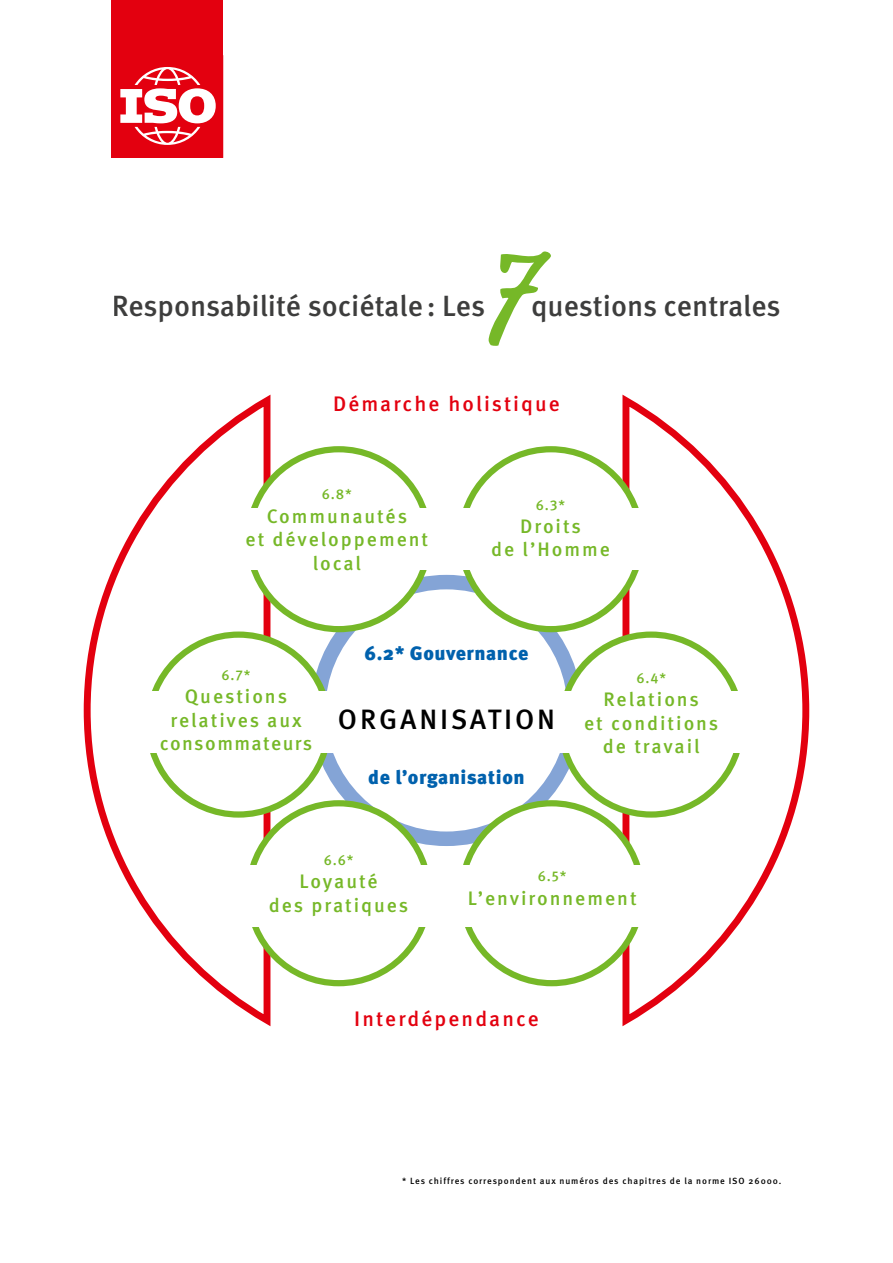
<style>
.page{position:relative;width:893px;height:1263px;background:#fff}
.page>*{position:absolute;margin:0;border:0;box-sizing:border-box;transform-origin:0 0}
.t1{font:183.98px "Pekarosa";color:#76b828}
.t2{font:500 29.25px "Meta Pro";letter-spacing:-.005em;color:#282827}
.t3{font:500 27.97px "Meta Pro";letter-spacing:.1em;color:#000}
.t4{font:500 21px "Meta Pro";letter-spacing:.1em;color:#e3000f}
.t5{font:500 19.5px/23.4px "Meta Pro";letter-spacing:.1em;color:#76b828;text-align:center}
.t6{font:900 19.5px "Meta Pro";letter-spacing:.025em;color:#0061ad}
.t7{font:500 14.25px "Meta Pro";color:#76b828}
.t8{font:500 9px "Meta Pro";letter-spacing:.1em;color:#000}
</style>
<div class="page">
<div style="left:112px;top:0;width:111px;height:158px;background:#e3000f"></div>
<svg style="left:120px;top:67px;width:96px;height:78px"></svg>
<svg style="left:83px;top:394px;width:727px;height:633px"></svg>
<div style="left:311px;top:575px;width:271px;height:271px;border:15px solid #84a4d6;border-radius:50%"></div>
<div style="left:249px;top:449px;width:180px;height:180px;background:#fff;border-radius:50%"></div>
<div style="left:461px;top:449px;width:180px;height:180px;background:#fff;border-radius:50%"></div>
<div style="left:561px;top:635px;width:180px;height:179px;background:#fff;border-radius:50%"></div>
<div style="left:462px;top:803px;width:180px;height:180px;background:#fff;border-radius:50%"></div>
<div style="left:459px;top:800px;width:186px;height:186px;border:6px solid #76b828;border-radius:50%"></div>
<div style="left:249px;top:803px;width:180px;height:180px;background:#fff;border-radius:50%"></div>
<div style="left:246px;top:800px;width:186px;height:186px;border:6px solid #76b828;border-radius:50%"></div>
<div style="left:149px;top:635px;width:180px;height:179px;background:#fff;border-radius:50%"></div>
<div style="left:241px;top:508px;width:192px;height:62px;background:#fff"></div>
<div style="left:454px;top:508px;width:192px;height:62px;background:#fff"></div>
<div style="left:555px;top:691px;width:192px;height:62px;background:#fff"></div>
<div style="left:454px;top:865px;width:192px;height:62px;background:#fff"></div>
<div style="left:238px;top:865px;width:205px;height:62px;background:#fff"></div>
<div style="left:143px;top:691px;width:193px;height:62px;background:#fff"></div>
<div style="left:279px;top:395px;width:335px;height:39px;background:#fff"></div>
<h1 class="t1" style="left:486px;top:175px;width:69px">7</h1>
<h2 class="t2" style="left:112px;top:283px;width:375px">Responsabilité sociétale: Les</h2>
<h2 class="t2" style="left:531px;top:283px;width:251px">questions centrales</h2>
<p class="t4" style="left:333px;top:387px;width:228px">Démarche holistique</p>
<p class="t7" style="left:322px;top:483px;width:32px">6.8*</p>
<p class="t5" style="left:246px;top:503px;width:184px">Communautés<br>et développement local</p>
<p class="t7" style="left:536px;top:494px;width:31px">6.3*</p>
<p class="t5" style="left:491px;top:513px;width:120px">Droits<br>de l’Homme</p>
<p class="t7" style="left:221px;top:664px;width:30px">6.7*</p>
<p class="t5" style="left:160px;top:684px;width:154px">Questions relatives aux consommateurs</p>
<p class="t6" style="left:365px;top:638px;width:165px">6.2* Gouvernance</p>
<h3 class="t3" style="left:338px;top:698px;width:218px">ORGANISATION</h3>
<p class="t6" style="left:368px;top:762px;width:158px">de l’organisation</p>
<p class="t7" style="left:636px;top:667px;width:31px">6.4*</p>
<p class="t5" style="left:584px;top:687px;width:136px">Relations<br>et conditions de travail</p>
<p class="t7" style="left:324px;top:849px;width:31px">6.6*</p>
<p class="t5" style="left:269px;top:869px;width:141px">Loyauté<br>des pratiques</p>
<p class="t7" style="left:538px;top:865px;width:30px">6.5*</p>
<p class="t5" style="left:468px;top:885px;width:170px">L’environnement</p>
<p class="t4" style="left:354px;top:1003px;width:186px">Interdépendance</p>
<p class="t8" style="left:402px;top:1174px;width:381px">* Les chiffres correspondent aux numéros des chapitres de la norme ISO 26000.</p>
</div>
